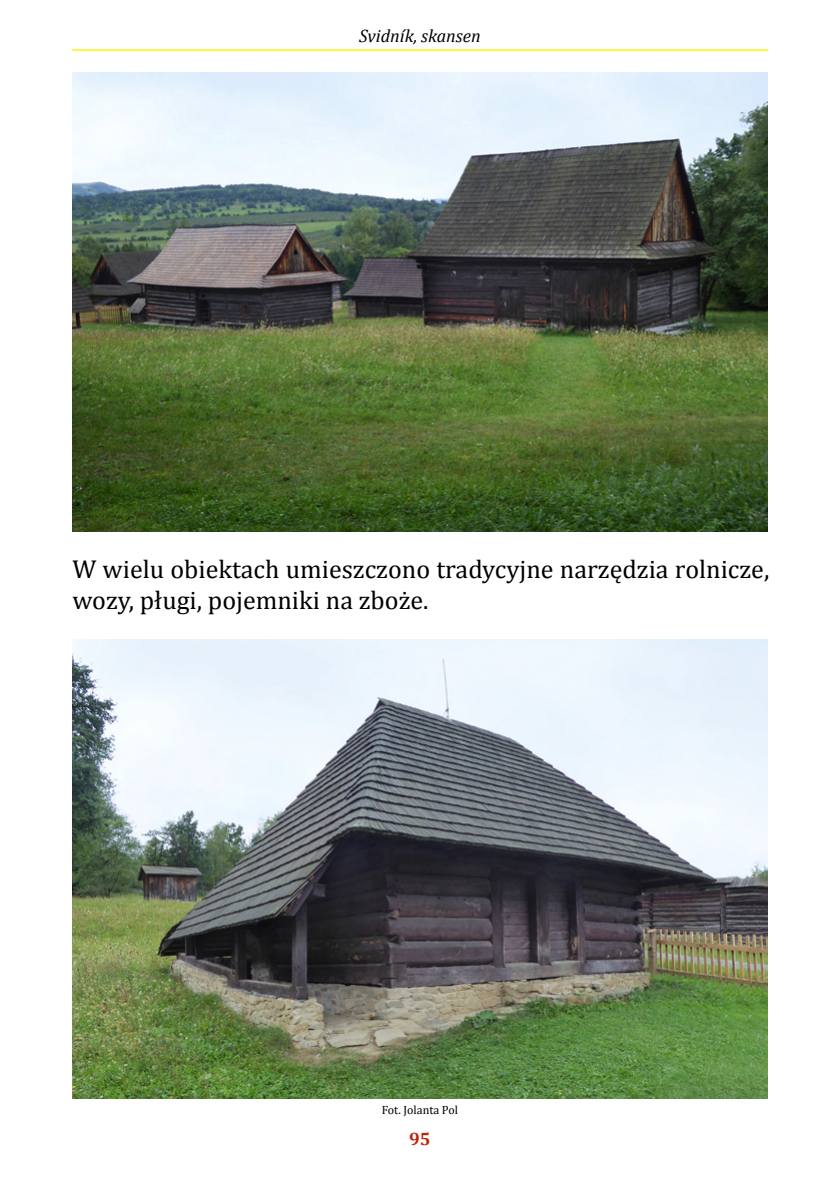
<style>
.page{position:relative;width:840px;height:1191px;background:#fff}
.page>*{position:absolute;margin:0;border:0;box-sizing:border-box;transform-origin:0 0}
.t1{font:26px/31.2px "Cambria";color:#000}
.t2{font:italic 18px "Cambria";color:#000}
.t3{font:700 18px "Cambria";color:#c41e04}
.t4{font:12px "Cambria";color:#000}
</style>
<div class="page">
<hr style="left:72px;top:49px;width:695px;height:2px;background:#fcfa04">
<img style="left:72px;top:72px;width:695px;height:459px">
<img style="left:72px;top:639px;width:695px;height:459px">
<p class="t2" style="left:359px;top:24px;width:123px">Svidník, skansen</p>
<p class="t1" style="left:72px;top:553px;width:698px">W wielu obiektach umieszczono tradycyjne narzędzia rolnicze, wozy, pługi, pojemniki na zboże.</p>
<p class="t4" style="left:381px;top:1103px;width:78px">Fot. Jolanta Pol</p>
<p class="t3" style="left:409px;top:1126px;width:23px">95</p>
</div>
